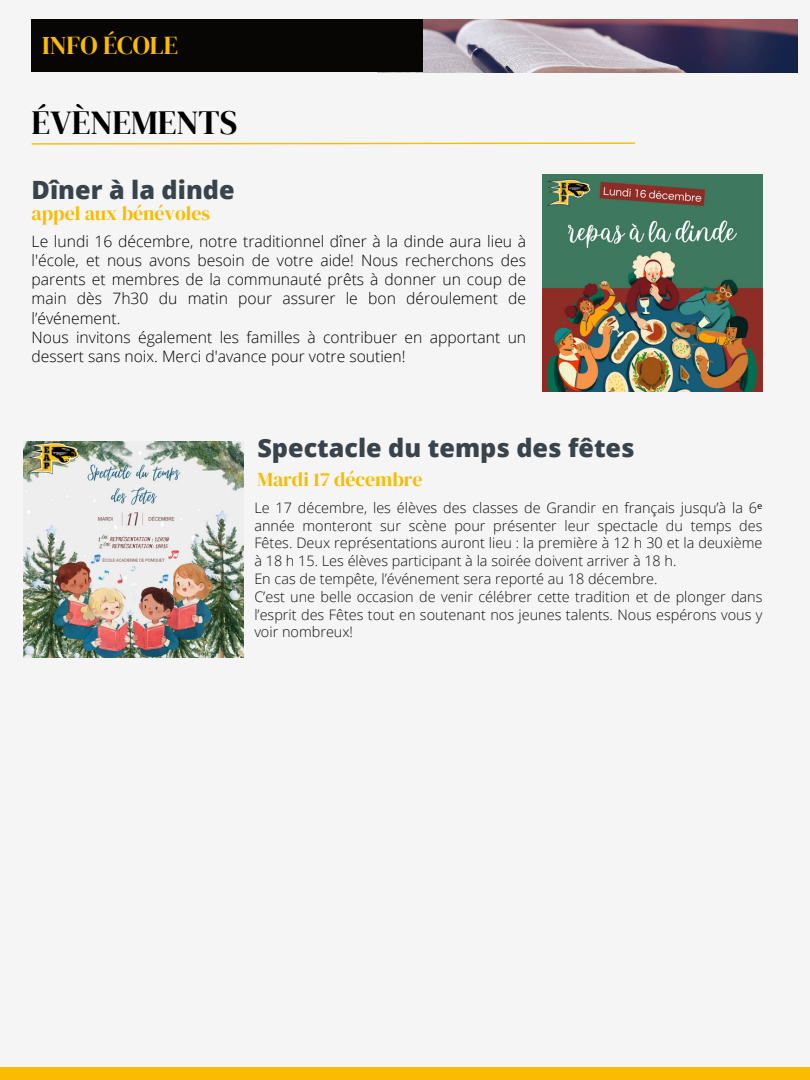
<style>
.page{position:relative;width:810px;height:1080px;background:#f5f5f5}
.page>*{position:absolute;margin:0;border:0;box-sizing:border-box;transform-origin:0 0}
.t1{font:33.75px "DM Serif Display";color:#000}
.t2{font:25.62px "DM Serif Display";color:#fabb02}
.t3{font:800 25.19px "Open Sans";color:#39434c}
.t4{font:19.75px "DM Serif Display";color:#fabb02}
.t5{font:300 15.69px/19.2px "Open Sans";color:#000;text-align:justify}
.t6{font:300 14.44px/17.8px "Open Sans";color:#100f0d;text-align:justify}
.s1{font-family:"Noto Sans";font-weight:400}
</style>
<div class="page">
<img style="left:423px;top:19px;width:375px;height:53px">
<div style="left:32px;top:19px;width:391px;height:53px;background:#070604"></div>
<div style="left:0;top:1068px;width:810px;height:12px;background:#fabb02"></div>
<svg style="left:31px;top:142px;width:605px;height:3px"></svg>
<img style="left:543px;top:175px;width:219px;height:216px">
<img style="left:24px;top:441px;width:220px;height:217px">
<h3 class="t2" style="left:42px;top:27px;width:137px">INFO ÉCOLE</h3>
<h4 class="t1" style="left:32px;top:99px;width:207px">ÉVÈNEMENTS</h4>
<p class="t3" style="left:32px;top:172px;width:205px">Dîner à la dinde</p>
<p class="t4" style="left:32px;top:200px;width:180px">appel aux bénévoles</p>
<h1 class="t5" style="left:32px;top:231px;width:496px">Le lundi 16 décembre, notre traditionnel dîner à la dinde aura lieu à l'école, et nous avons besoin de votre aide! Nous recherchons des parents et membres de la communauté prêts à donner un coup de main dès 7h30 du matin pour assurer le bon déroulement de l’événement.</h1>
<p class="t5" style="left:32px;top:327px;width:496px">Nous invitons également les familles à contribuer en apportant un dessert sans noix. Merci d'avance pour votre soutien!</p>
<p class="t3" style="left:257px;top:430px;width:379px">Spectacle du temps des fêtes</p>
<p class="t4" style="left:257px;top:465px;width:167px">Mardi 17 décembre</p>
<h3 class="t6" style="left:254px;top:498px;width:510px">Le 17 décembre, les élèves des classes de Grandir en français jusqu’à la 6<span class="s1">ᵉ </span>année monteront sur scène pour présenter leur spectacle du temps des Fêtes. Deux représentations auront lieu : la première à 12 h 30 et la deuxième à 18 h 15. Les élèves participant à la soirée doivent arriver à 18 h.</h3>
<h4 class="t6" style="left:254px;top:570px;width:405px">En cas de tempête, l’événement sera reporté au 18 décembre.</h4>
<p class="t6" style="left:254px;top:587px;width:510px">C’est une belle occasion de venir célébrer cette tradition et de plonger dans l’esprit des Fêtes tout en soutenant nos jeunes talents. Nous espérons vous y voir nombreux!</p>
</div>
